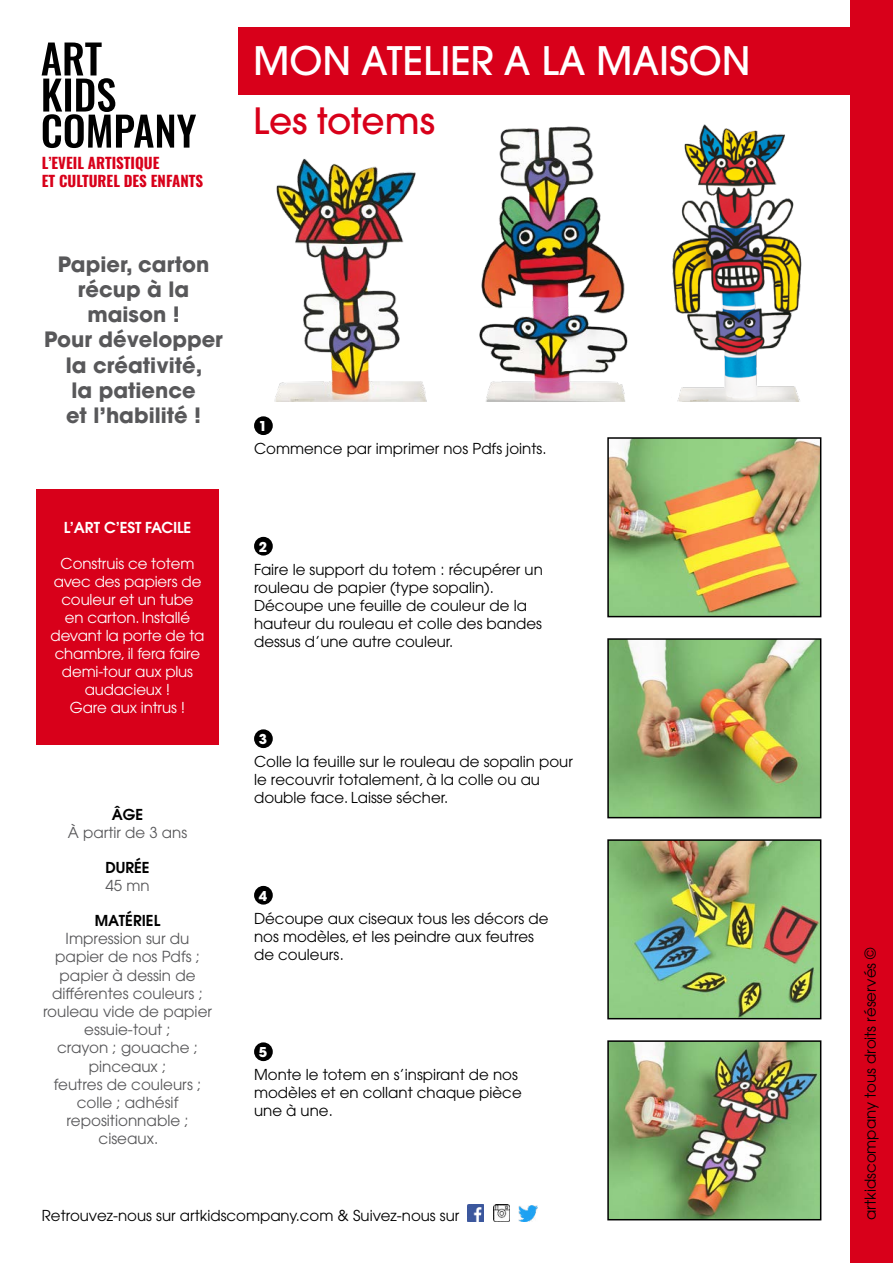
<style>
.page{position:relative;width:893px;height:1263px;background:#fff}
.page>*{position:absolute;margin:0;border:0;box-sizing:border-box;transform-origin:0 0}
.t1{font:500 39px "Avant Garde";color:#fff}
.t2{font:500 36px "Avant Garde";color:#d8001a}
.t3{font:700 21px/25.2px "Avant Garde";color:#58585a;text-align:center}
.t4{font:15.15px/18.1px "Avant Garde";color:#58585a;text-align:center}
.t5{font:15px/18px "Avant Garde";color:#000}
.t6{font:15px/18px "Avant Garde";letter-spacing:-.01em;color:#fff;text-align:center}
.t7{font:700 15px/18px "Oswald";color:#d8001a}
.t8{font:15px "Avant Garde";color:#58585a}
.t9{font:600 15px "Avant Garde";color:#000}
.t10{font:600 15px "Avant Garde";letter-spacing:-.01em;color:#fff}
.t11{font:700 13.5px "Avant Garde";color:#fff}
</style>
<div class="page">
<div style="left:254px;top:416px;width:19px;height:19px;background:#000;border-radius:50%"></div>
<div style="left:254px;top:537px;width:19px;height:18px;background:#000;border-radius:50%"></div>
<div style="left:254px;top:729px;width:19px;height:19px;background:#000;border-radius:50%"></div>
<div style="left:254px;top:886px;width:19px;height:18px;background:#000;border-radius:50%"></div>
<div style="left:254px;top:1042px;width:19px;height:19px;background:#000;border-radius:50%"></div>
<div style="left:36px;top:489px;width:183px;height:255px;background:#d8001a"></div>
<img style="left:610px;top:641px;width:208px;height:174px">
<div style="left:607px;top:638px;width:214px;height:180px;border:2px solid #000"></div>
<img style="left:610px;top:842px;width:208px;height:174px">
<div style="left:607px;top:839px;width:214px;height:180px;border:2px solid #000"></div>
<img style="left:610px;top:1043px;width:208px;height:174px">
<div style="left:607px;top:1040px;width:214px;height:180px;border:2px solid #000"></div>
<img style="left:610px;top:440px;width:208px;height:174px">
<div style="left:607px;top:437px;width:214px;height:180px;border:2px solid #000"></div>
<div style="left:238px;top:28px;width:655px;height:67px;background:#d8001a"></div>
<div style="left:850px;top:0;width:43px;height:1263px;background:#d8001a"></div>
<img style="left:467px;top:1204px;width:17px;height:17px">
<img style="left:493px;top:1205px;width:16px;height:16px">
<img style="left:519px;top:1206px;width:19px;height:15px">
<svg style="left:42px;top:43px;width:154px;height:105px"></svg>
<img style="left:479px;top:126px;width:149px;height:275px">
<img style="left:274px;top:158px;width:153px;height:243px">
<img style="left:672px;top:124px;width:130px;height:278px">
<p class="t7" style="left:42px;top:155px;width:163px">L’EVEIL ARTISTIQUE<br>ET CULTUREL DES ENFANTS</p>
<h3 class="t3" style="left:44px;top:251px;width:180px">Papier, carton récup à la maison !<br>Pour développer la créativité,<br>la patience<br>et l’habilité !</h3>
<p class="t10" style="left:64px;top:517px;width:129px">L’ART C’EST FACILE</p>
<p class="t6" style="left:51px;top:554px;width:155px">Construis ce totem avec des papiers de couleur et un tube en carton. Installé devant la porte de ta chambre, il fera faire demi-tour aux plus audacieux !<br>Gare aux intrus !</p>
<p class="t9" style="left:112px;top:805px;width:33px">ÂGE</p>
<p class="t8" style="left:68px;top:824px;width:121px">À partir de 3 ans</p>
<p class="t9" style="left:105px;top:858px;width:44px">DURÉE</p>
<p class="t8" style="left:106px;top:877px;width:45px">45 mn</p>
<p class="t9" style="left:95px;top:911px;width:67px">MATÉRIEL</p>
<p class="t4" style="left:43px;top:929px;width:171px">Impression sur du papier de nos Pdfs ; papier à dessin de différentes couleurs ; rouleau vide de papier essuie-tout ;<br>crayon ; gouache ; pinceaux ;<br>feutres de couleurs ; colle ; adhésif repositionnable ; ciseaux.</p>
<h1 class="t1" style="left:253px;top:37px;width:499px">MON ATELIER A LA MAISON</h1>
<h2 class="t2" style="left:253px;top:99px;width:183px">LES TOTEMS</h2>
<p class="t11" style="left:259px;top:417px;width:10px">1</p>
<p class="t5" style="left:254px;top:440px;width:294px">Commence par imprimer nos Pdfs joints.</p>
<p class="t11" style="left:259px;top:538px;width:10px">2</p>
<p class="t5" style="left:254px;top:560px;width:290px">Faire le support du totem : récupérer un rouleau de papier (type sopalin).<br>Découpe une feuille de couleur de la hauteur du rouleau et colle des bandes dessus d’une autre couleur.</p>
<p class="t11" style="left:259px;top:730px;width:10px">3</p>
<p class="t5" style="left:254px;top:753px;width:320px">Colle la feuille sur le rouleau de sopalin pour le recouvrir totalement, à la colle ou au double face. Laisse sécher.</p>
<p class="t11" style="left:259px;top:887px;width:10px">4</p>
<p class="t5" style="left:254px;top:909px;width:296px">Découpe aux ciseaux tous les décors de nos modèles, et les peindre aux feutres de couleurs.</p>
<p class="t11" style="left:259px;top:1043px;width:10px">5</p>
<p class="t5" style="left:254px;top:1066px;width:269px">Monte le totem en s’inspirant de nos modèles et en collant chaque pièce une à une.</p>
<p class="t5" style="left:42px;top:1206px;width:419px">Retrouvez-nous sur artkidscompany.com &amp; Suivez-nous sur</p>
<p class="t5" style="left:861px;top:1220px;width:274px;rotate:-90deg">artkidscompany tous droits réservés ©</p>
</div>
